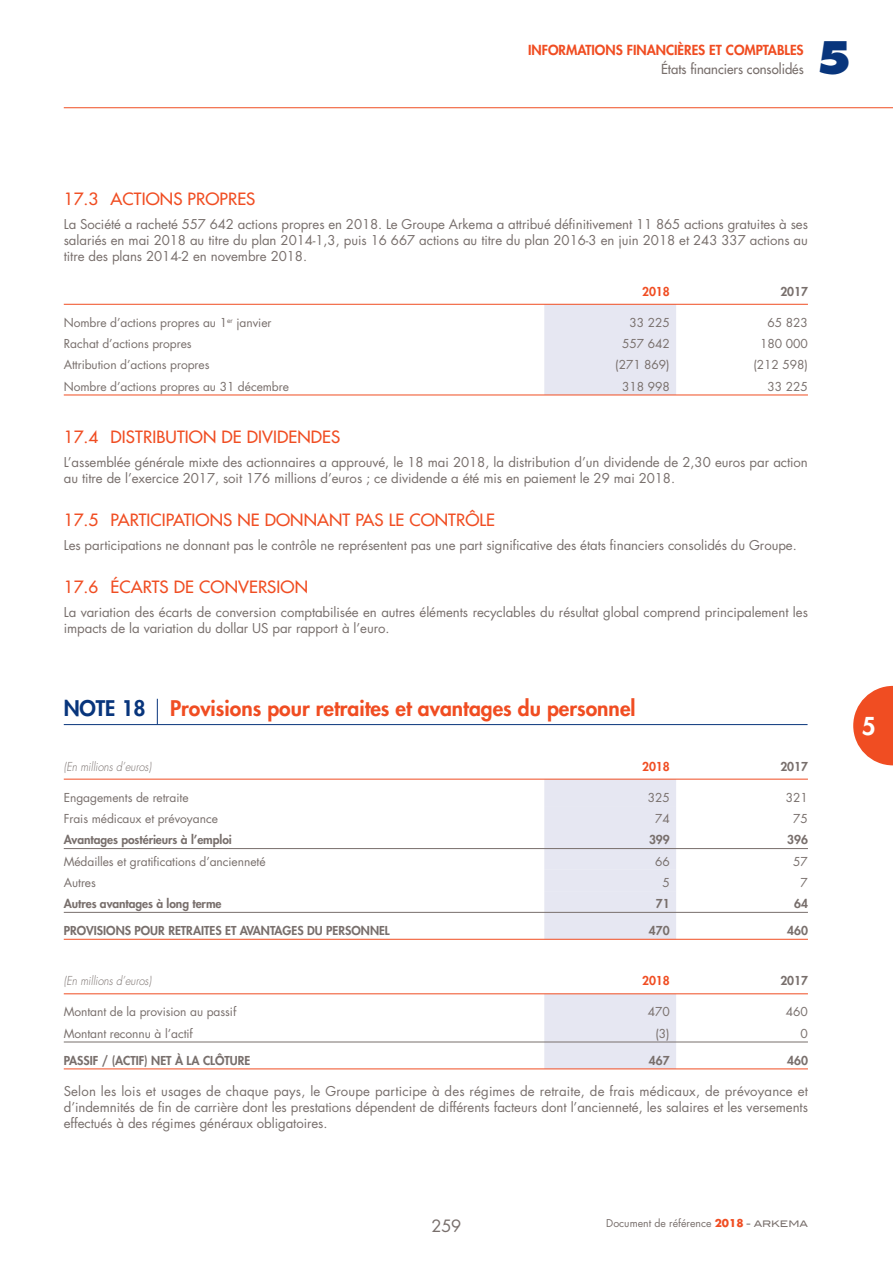
<style>
.page{position:relative;width:893px;height:1263px;background:#fff}
.page>*{position:absolute;margin:0;border:0;box-sizing:border-box;transform-origin:0 0}
.t1{font:800 43.5px "Futura Std";color:#08357c}
.t2{font:800 24px "Futura Std";color:#fff}
.t3{font:800 21px "Futura Std";color:#f04d22}
.t4{font:500 16.5px "Futura Std";letter-spacing:.005em;color:#f04d22}
.t5{font:16.5px "Futura Std";color:#786f6c}
.t6{font:800 13.5px "Futura Std";color:#f04d22}
.t7{font:500 13.5px "Futura Std";color:#786f6c}
.t8{font:13.2px/15.8px "Futura Std";letter-spacing:-.005em;color:#786f6c;text-align:justify}
.t9{font:12px "Futura Std";letter-spacing:-.005em;color:#786f6c}
.t10{font:800 12px "Futura Std";letter-spacing:-.005em;color:#786f6c}
.t11{font:italic 300 12px "Futura Std";color:#786f6c;scale:.9 1}
.t12{font:800 12px "Futura Std";letter-spacing:-.005em;color:#f04d22}
.t13{font:10.5px "Futura Std";color:#786f6c}
.s1{color:#08357c}
.s2{font-weight:700;color:#f04d22}
.s3{font-family:"Blair ITC Std";font-size:9px}
</style>
<div class="page">
<hr style="left:64px;top:107px;width:829px;height:1px;background:#f04d22">
<svg style="left:853px;top:686px;width:40px;height:79px"></svg>
<div style="left:544px;top:305px;width:132px;height:90px;background:#e6e7f2"></div>
<hr style="left:64px;top:304px;width:744px;height:1px;background:#f04d22">
<hr style="left:64px;top:395px;width:744px;height:1px;background:#f04d22">
<svg style="left:157px;top:699px;width:1px;height:25px"></svg>
<hr style="left:64px;top:724px;width:743px;height:1px;background:#08357c">
<div style="left:544px;top:780px;width:132px;height:159px;background:#e6e7f2"></div>
<hr style="left:64px;top:779px;width:744px;height:1px;background:#f04d22">
<hr style="left:64px;top:939px;width:744px;height:1px;background:#f04d22">
<hr style="left:64px;top:848px;width:744px;height:1px;background:#786f6c">
<hr style="left:64px;top:912px;width:744px;height:1px;background:#786f6c">
<div style="left:544px;top:994px;width:132px;height:74px;background:#e6e7f2"></div>
<hr style="left:64px;top:993px;width:744px;height:1px;background:#f04d22">
<hr style="left:64px;top:1068px;width:744px;height:1px;background:#f04d22">
<hr style="left:64px;top:1041px;width:744px;height:1px;background:#786f6c">
<p class="t6" style="left:528px;top:44px;width:277px">INFORMATIONS FINANCIÈRES ET COMPTABLES</p>
<p class="t7" style="left:661px;top:63px;width:144px">États financiers consolidés</p>
<h1 class="t1" style="left:816px;top:38px;width:38px">5</h1>
<p class="t4" style="left:64px;top:191px;width:193px">17.3 ACTIONS PROPRES</p>
<p class="t8" style="left:64px;top:217px;width:746px">La Société a racheté 557 642 actions propres en 2018. Le Groupe Arkema a attribué définitivement 11 865 actions gratuites à ses salariés en mai 2018 au titre du plan 2014-1,3, puis 16 667 actions au titre du plan 2016-3 en juin 2018 et 243 337 actions au titre des plans 2014-2 en novembre 2018.</p>
<p class="t12" style="left:642px;top:286px;width:29px">2018</p>
<p class="t10" style="left:780px;top:286px;width:29px">2017</p>
<p class="t9" style="left:64px;top:317px;width:209px">Nombre d’actions propres au 1<sup>er</sup> janvier</p>
<p class="t9" style="left:629px;top:317px;width:42px">33 225</p>
<p class="t9" style="left:768px;top:317px;width:42px">65 823</p>
<p class="t9" style="left:64px;top:338px;width:129px">Rachat d’actions propres</p>
<p class="t9" style="left:622px;top:338px;width:49px">557 642</p>
<p class="t9" style="left:760px;top:338px;width:49px">180 000</p>
<p class="t9" style="left:64px;top:359px;width:147px">Attribution d’actions propres</p>
<p class="t9" style="left:615px;top:359px;width:56px">(271 869)</p>
<p class="t9" style="left:753px;top:359px;width:56px">(212 598)</p>
<p class="t9" style="left:64px;top:381px;width:227px">Nombre d’actions propres au 31 décembre</p>
<p class="t9" style="left:622px;top:381px;width:49px">318 998</p>
<p class="t9" style="left:768px;top:381px;width:42px">33 225</p>
<p class="t4" style="left:64px;top:429px;width:278px">17.4 DISTRIBUTION DE DIVIDENDES</p>
<p class="t8" style="left:64px;top:455px;width:746px">L’assemblée générale mixte des actionnaires a approuvé, le 18 mai 2018, la distribution d’un dividende de 2,30 euros par action au titre de l’exercice 2017, soit 176 millions d’euros ; ce dividende a été mis en paiement le 29 mai 2018.</p>
<p class="t4" style="left:64px;top:512px;width:433px">17.5 PARTICIPATIONS NE DONNANT PAS LE CONTRÔLE</p>
<p class="t8" style="left:64px;top:538px;width:734px">Les participations ne donnant pas le contrôle ne représentent pas une part significative des états financiers consolidés du Groupe.</p>
<p class="t4" style="left:64px;top:579px;width:246px">17.6 ÉCARTS DE CONVERSION</p>
<p class="t8" style="left:64px;top:605px;width:746px">La variation des écarts de conversion comptabilisée en autres éléments recyclables du résultat global comprend principalement les impacts de la variation du dollar US par rapport à l’euro.</p>
<h3 class="t3" style="left:64px;top:699px;width:573px"><span class="s1">NOTE 18</span> Provisions pour retraites et avantages du personnel</h3>
<p class="t11" style="left:64px;top:761px;width:99px">(En millions d’euros)</p>
<p class="t12" style="left:642px;top:761px;width:29px">2018</p>
<p class="t10" style="left:780px;top:761px;width:29px">2017</p>
<p class="t9" style="left:64px;top:792px;width:126px">Engagements de retraite</p>
<p class="t9" style="left:648px;top:792px;width:24px">325</p>
<p class="t9" style="left:786px;top:792px;width:24px">321</p>
<p class="t9" style="left:64px;top:813px;width:156px">Frais médicaux et prévoyance</p>
<p class="t9" style="left:655px;top:813px;width:16px">74</p>
<p class="t9" style="left:793px;top:813px;width:16px">75</p>
<p class="t10" style="left:64px;top:834px;width:170px">Avantages postérieurs à l’emploi</p>
<p class="t10" style="left:649px;top:834px;width:22px">399</p>
<p class="t10" style="left:787px;top:834px;width:22px">396</p>
<p class="t9" style="left:64px;top:856px;width:203px">Médailles et gratifications d’ancienneté</p>
<p class="t9" style="left:655px;top:856px;width:16px">66</p>
<p class="t9" style="left:793px;top:856px;width:16px">57</p>
<p class="t9" style="left:64px;top:877px;width:34px">Autres</p>
<p class="t9" style="left:662px;top:877px;width:9px">5</p>
<p class="t9" style="left:800px;top:877px;width:9px">7</p>
<p class="t10" style="left:64px;top:898px;width:159px">Autres avantages à long terme</p>
<p class="t10" style="left:656px;top:898px;width:15px">71</p>
<p class="t10" style="left:794px;top:898px;width:15px">64</p>
<p class="t10" style="left:64px;top:925px;width:327px">PROVISIONS POUR RETRAITES ET AVANTAGES DU PERSONNEL</p>
<p class="t10" style="left:649px;top:925px;width:22px">470</p>
<p class="t10" style="left:787px;top:925px;width:22px">460</p>
<p class="t11" style="left:64px;top:975px;width:99px">(En millions d’euros)</p>
<p class="t12" style="left:642px;top:975px;width:29px">2018</p>
<p class="t10" style="left:780px;top:975px;width:29px">2017</p>
<p class="t9" style="left:64px;top:1006px;width:174px">Montant de la provision au passif</p>
<p class="t9" style="left:648px;top:1006px;width:24px">470</p>
<p class="t9" style="left:786px;top:1006px;width:24px">460</p>
<p class="t9" style="left:64px;top:1028px;width:131px">Montant reconnu à l’actif</p>
<p class="t9" style="left:656px;top:1028px;width:16px">(3)</p>
<p class="t9" style="left:800px;top:1028px;width:9px">0</p>
<p class="t10" style="left:64px;top:1055px;width:188px">PASSIF / (ACTIF) NET À LA CLÔTURE</p>
<p class="t10" style="left:649px;top:1055px;width:22px">467</p>
<p class="t10" style="left:787px;top:1055px;width:22px">460</p>
<p class="t8" style="left:64px;top:1084px;width:746px">Selon les lois et usages de chaque pays, le Groupe participe à des régimes de retraite, de frais médicaux, de prévoyance et d’indemnités de fin de carrière dont les prestations dépendent de différents facteurs dont l’ancienneté, les salaires et les versements effectués à des régimes généraux obligatoires.</p>
<p class="t5" style="left:432px;top:1218px;width:31px">259</p>
<p class="t13" style="left:606px;top:1218px;width:203px">Document de référence <span class="s2">2018</span> <span class="s3">- ARKEMA</span></p>
<h2 class="t2" style="left:862px;top:715px;width:15px">5</h2>
</div>
